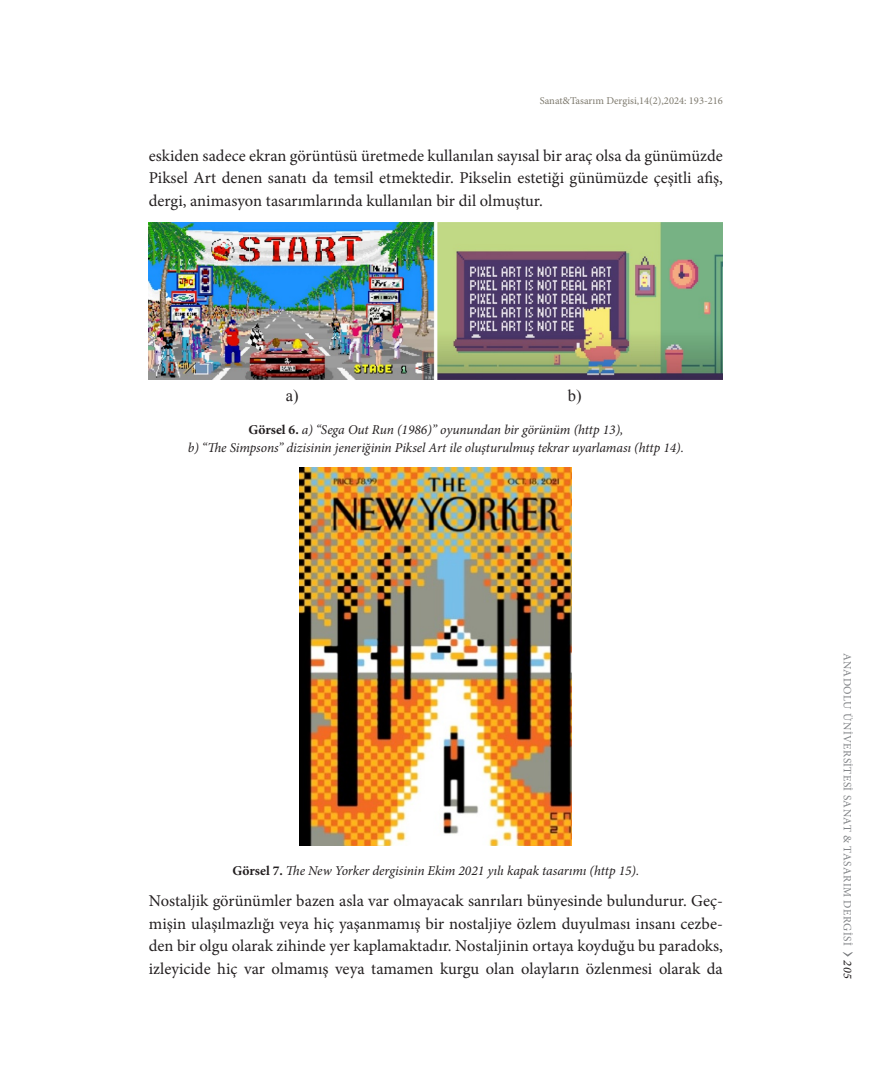
<style>
.page{position:relative;width:893px;height:1085px;background:#fff}
.page>*{position:absolute;margin:0;border:0;box-sizing:border-box;transform-origin:0 0}
.metin{font:16.5px/22.5px "Minion Pro";color:#231f20;text-align:justify}
.t1{font:16.5px "Times New Roman";color:#231f20}
.gorsel_altyazilari{font:italic 13.5px/18px "Minion Pro";letter-spacing:-.01em;color:#231f20;text-align:center}
.t2{font:11.25px "Minion Pro";letter-spacing:.04em;color:#808285}
.t3{font:10.5px "Minion Pro";color:#7d796d}
.s1{font-weight:700;font-style:normal}
.s2{font-weight:500;font-style:italic;font-size:12px;color:#231f20}
</style>
<div class="page">
<svg style="left:842px;top:952px;width:11px;height:4px"></svg>
<img style="left:149px;top:222px;width:573px;height:157px">
<img style="left:300px;top:467px;width:272px;height:378px">
<p class="t3" style="left:540px;top:94px;width:185px">Sanat&amp;Tasarım Dergisi,14(2),2024: 193-216</p>
<p class="metin" style="left:149px;top:144px;width:576px">eskiden sadece ekran görüntüsü üretmede kullanılan sayısal bir araç olsa da günümüzde Piksel Art denen sanatı da temsil etmektedir. Pikselin estetiği günümüzde çeşitli afiş, dergi, animasyon tasarımlarında kullanılan bir dil olmuştur.</p>
<p class="t1" style="left:286px;top:384px;width:14px">a)</p>
<p class="t1" style="left:568px;top:384px;width:15px">b)</p>
<p class="gorsel_altyazilari" style="left:188px;top:420px;width:498px"><span class="s1">Görsel 6.</span> a) “Sega Out Run (1986)” oyunundan bir görünüm (http 13),<br>b) “The Simpsons” dizisinin jeneriğinin Piksel Art ile oluşturulmuş tekrar uyarlaması (http 14).</p>
<p class="gorsel_altyazilari" style="left:232px;top:861px;width:408px"><span class="s1">Görsel 7.</span> The New Yorker dergisinin Ekim 2021 yılı kapak tasarımı (http 15).</p>
<p class="metin" style="left:149px;top:889px;width:576px">Nostaljik görünümler bazen asla var olmayacak sanrıları bünyesinde bulundurur. Geç&shy;mişin ulaşılmazlığı veya hiç yaşanmamış bir nostaljiye özlem duyulması insanı cezbe&shy;den bir olgu olarak zihinde yer kaplamaktadır. Nostaljinin ortaya koyduğu bu paradoks, izleyicide hiç var olmamış veya tamamen kurgu olan olayların özlenmesi olarak da</p>
<p class="t2" style="left:855px;top:652px;width:327px;rotate:90deg">ANADOLU ÜNİVERSİTESİ SANAT &amp; TASARIM DERGİSİ <span class="s2">205</span></p>
</div>
